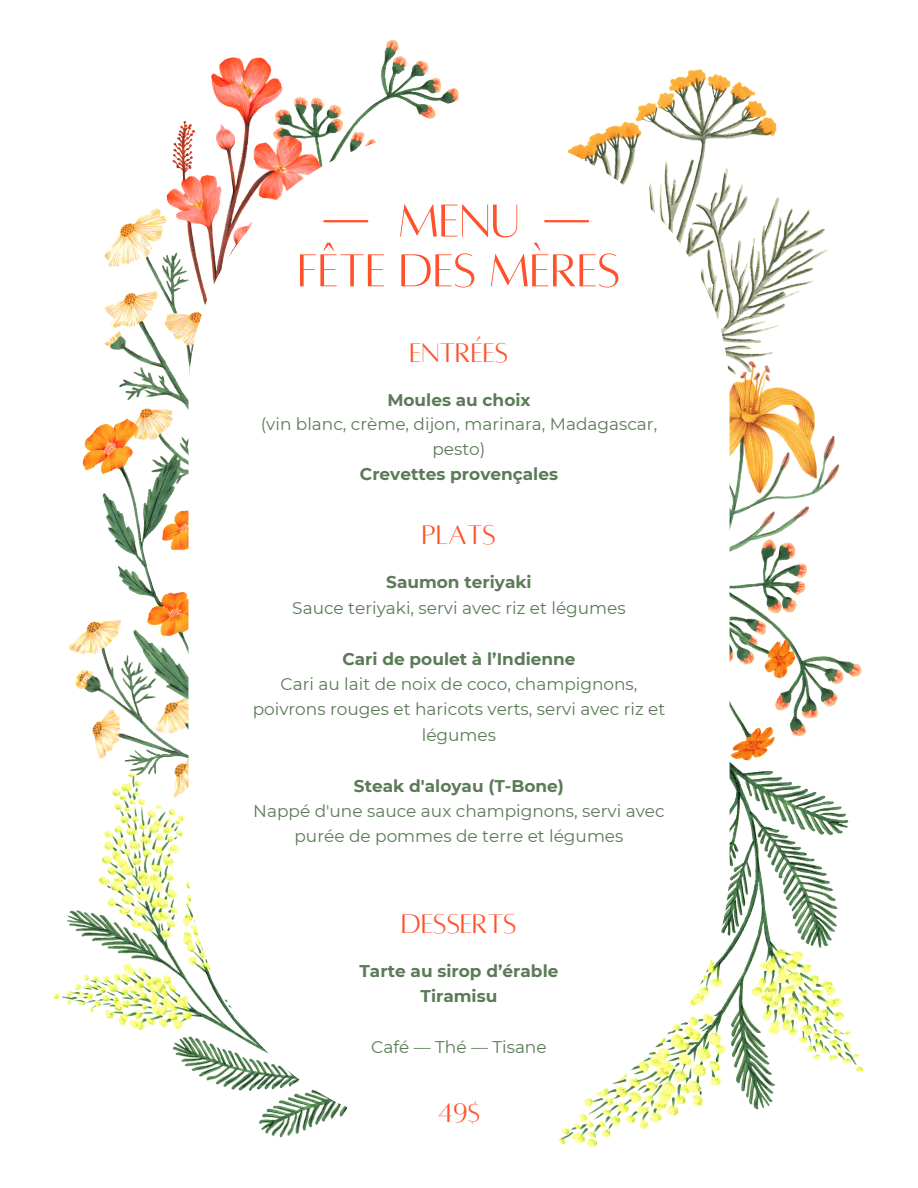
<style>
.page{position:relative;width:918px;height:1188px;background:#fff}
.page>*{position:absolute;margin:0;border:0;box-sizing:border-box;transform-origin:0 0}
.t1{font:50.85px/49.8px "Alta regular";color:#ff522c;text-align:center}
.t2{font:29.7px "Alta regular";color:#ff522c}
.t3{font:16.95px/25.3px "Montserrat";color:#5b7b57;text-align:center}
.t4{font:700 16.95px/25.3px "Montserrat";color:#5b7b57;text-align:center}
</style>
<div class="page">
<img style="left:54px;top:40px;width:810px;height:1108px">
<hr style="left:544px;top:220px;width:45px;height:2px;background:#ff522c">
<hr style="left:324px;top:220px;width:44px;height:2px;background:#ff522c">
<h2 class="t1" style="left:298px;top:196px;width:324px">MENU<br>FÊTE DES MÈRES</h2>
<p class="t2" style="left:410px;top:338px;width:100px">ENTRÉES</p>
<p class="t4" style="left:387px;top:387px;width:145px">Moules au choix</p>
<p class="t3" style="left:261px;top:412px;width:398px;line-height:24.8px">(vin blanc, crème, dijon, marinara, Madagascar, pesto)</p>
<p class="t4" style="left:360px;top:461px;width:200px">Crevettes provençales</p>
<h1 class="t2" style="left:422px;top:520px;width:76px">PLATS</h1>
<p class="t4" style="left:386px;top:570px;width:147px">Saumon teriyaki</p>
<p class="t3" style="left:292px;top:595px;width:335px">Sauce teriyaki, servi avec riz et légumes</p>
<h2 class="t4" style="left:342px;top:646px;width:235px">Cari de poulet à l’Indienne</h2>
<p class="t3" style="left:253px;top:671px;width:414px">Cari au lait de noix de coco, champignons, poivrons rouges et haricots verts, servi avec riz et légumes</p>
<p class="t4" style="left:354px;top:773px;width:212px">Steak d'aloyau (T-Bone)</p>
<p class="t3" style="left:253px;top:798px;width:413px">Nappé d'une sauce aux champignons, servi avec purée de pommes de terre et légumes</p>
<h2 class="t2" style="left:401px;top:909px;width:117px">DESSERTS</h2>
<p class="t4" style="left:360px;top:958px;width:200px">Tarte au sirop d’érable<br>Tiramisu</p>
<p class="t3" style="left:371px;top:1034px;width:177px">Café — Thé — Tisane</p>
<h3 class="t2" style="left:438px;top:1098px;width:44px">49$</h3>
</div>
